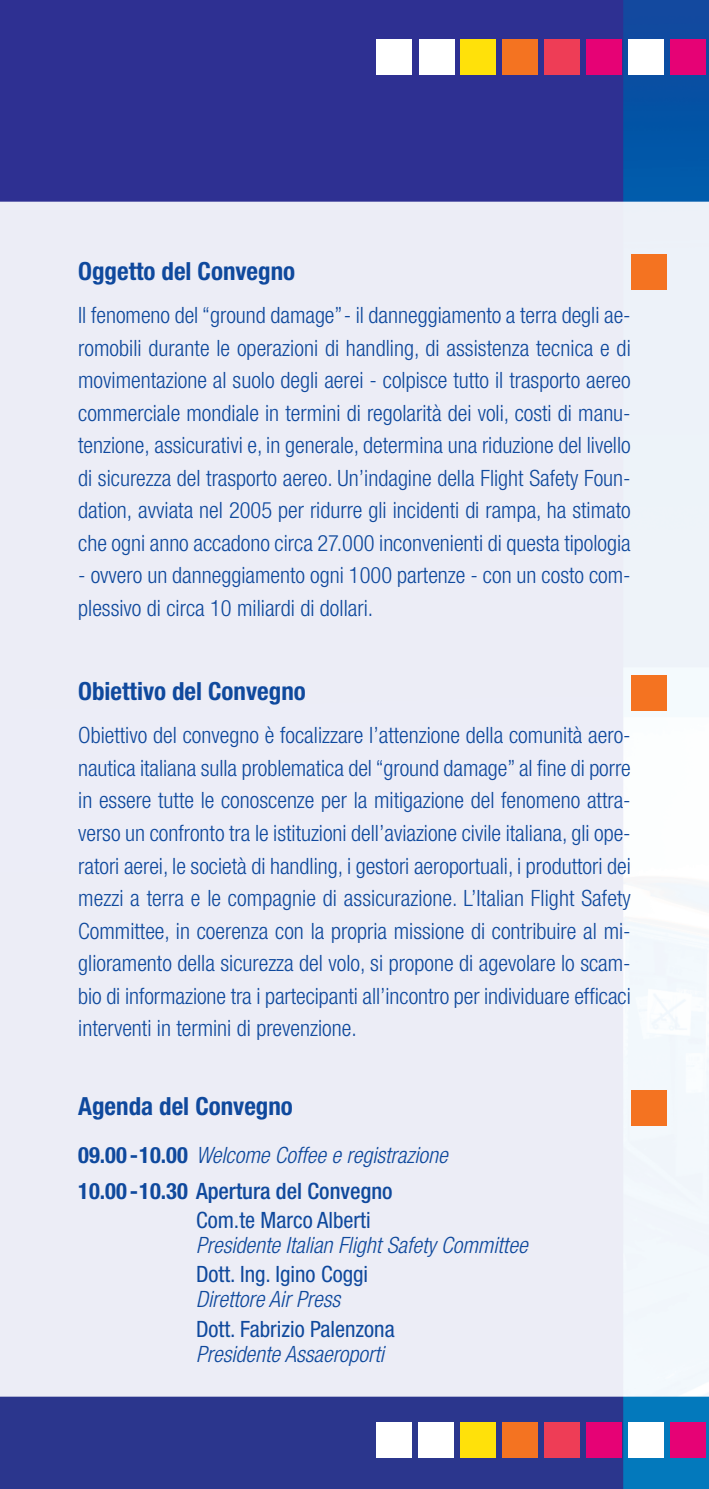
<style>
.page{position:relative;width:709px;height:1489px;background:#fff}
.page>*{position:absolute;margin:0;border:0;box-sizing:border-box;transform-origin:0 0}
.t1{font:700 condensed 25px "Helvetica Neue LT Std";color:#0f499d}
.t2{font:300 condensed 22.5px/32.5px "Helvetica Neue LT Std";color:#0f499d;text-align:justify}
.t3{font:italic 300 condensed 22.5px/35.8px "Helvetica Neue LT Std";color:#0f499d}
.t4{font:condensed 22.5px "Helvetica Neue LT Std";color:#0f499d}
.s1{font-weight:700;font-style:normal}
.s2{font-weight:500;font-style:normal}
</style>
<div class="page">
<img style="left:0;top:0;width:709px;height:1488px">
<div style="left:419px;top:1422px;width:35px;height:35px;background:#fff"></div>
<div style="left:376px;top:1422px;width:35px;height:35px;background:#fff"></div>
<div style="left:461px;top:1422px;width:35px;height:35px;background:#ffe10a"></div>
<div style="left:503px;top:1422px;width:35px;height:35px;background:#f47321"></div>
<div style="left:545px;top:1422px;width:35px;height:35px;background:#ee3d56"></div>
<div style="left:586px;top:1422px;width:36px;height:35px;background:#e60275"></div>
<div style="left:628px;top:1422px;width:35px;height:35px;background:#fff"></div>
<div style="left:670px;top:1422px;width:35px;height:35px;background:#e60275"></div>
<div style="left:419px;top:39px;width:35px;height:35px;background:#fff"></div>
<div style="left:376px;top:39px;width:35px;height:35px;background:#fff"></div>
<div style="left:461px;top:39px;width:35px;height:35px;background:#ffe10a"></div>
<div style="left:503px;top:39px;width:35px;height:35px;background:#f47321"></div>
<div style="left:545px;top:39px;width:35px;height:35px;background:#ee3d56"></div>
<div style="left:587px;top:39px;width:35px;height:35px;background:#e60275"></div>
<div style="left:628px;top:39px;width:35px;height:35px;background:#fff"></div>
<div style="left:671px;top:39px;width:35px;height:35px;background:#e60275"></div>
<div style="left:631px;top:254px;width:35px;height:35px;background:#f47321"></div>
<div style="left:631px;top:675px;width:35px;height:35px;background:#f47321"></div>
<div style="left:631px;top:1090px;width:35px;height:35px;background:#f47321"></div>
<p class="t1" style="left:78px;top:262px;width:218px">Oggetto del Convegno</p>
<p class="t2" style="left:78px;top:301px;width:554px">Il fenomeno del “ground damage”- il danneggiamento a terra degli ae&shy;romobili durante le operazioni di handling, di assistenza tecnica e di movimentazione al suolo degli aerei - colpisce tutto il trasporto aereo commerciale mondiale in termini di regolarità dei voli, costi di manu&shy;tenzione, assicurativi e, in generale, determina una riduzione del livello di sicurezza del trasporto aereo. Un’indagine della Flight Safety Foun&shy;dation, avviata nel 2005 per ridurre gli incidenti di rampa, ha stimato che ogni anno accadono circa 27.000 inconvenienti di questa tipologia</p>
<p class="t2" style="left:78px;top:561px;width:554px">- ovvero un danneggiamento ogni 1000 partenze - con un costo com&shy;plessivo di circa 10 miliardi di dollari.</p>
<p class="t1" style="left:78px;top:682px;width:229px">Obiettivo del Convegno</p>
<p class="t2" style="left:78px;top:721px;width:554px">Obiettivo del convegno è focalizzare l’attenzione della comunità aero&shy;nautica italiana sulla problematica del “ground damage” al fine di porre in essere tutte le conoscenze per la mitigazione del fenomeno attra&shy;verso un confronto tra le istituzioni dell’aviazione civile italiana, gli ope&shy;ratori aerei, le società di handling, i gestori aeroportuali, i produttori dei mezzi a terra e le compagnie di assicurazione. L’Italian Flight Safety Committee, in coerenza con la propria missione di contribuire al mi&shy;glioramento della sicurezza del volo, si propone di agevolare lo scam&shy;bio di informazione tra i partecipanti all’incontro per individuare efficaci interventi in termini di prevenzione.</p>
<p class="t1" style="left:78px;top:1097px;width:216px">Agenda del Convegno</p>
<p class="t3" style="left:78px;top:1139px;width:371px"><span class="s1">09.00 - 10.00</span> Welcome Coffee e registrazione<br><span class="s1">10.00 - 10.30</span> <span class="s2">Apertura del Convegno</span></p>
<p class="t4" style="left:196px;top:1211px;width:176px">Com.te Marco Alberti</p>
<p class="t3" style="left:196px;top:1229px;width:333px">Presidente Italian Flight Safety Committee</p>
<p class="t4" style="left:196px;top:1266px;width:174px">Dott. Ing. Igino Coggi</p>
<p class="t3" style="left:196px;top:1283px;width:146px">Direttore Air Press</p>
<p class="t4" style="left:196px;top:1320px;width:200px">Dott. Fabrizio Palenzona</p>
<p class="t3" style="left:196px;top:1337px;width:189px">Presidente Assaeroporti</p>
</div>
